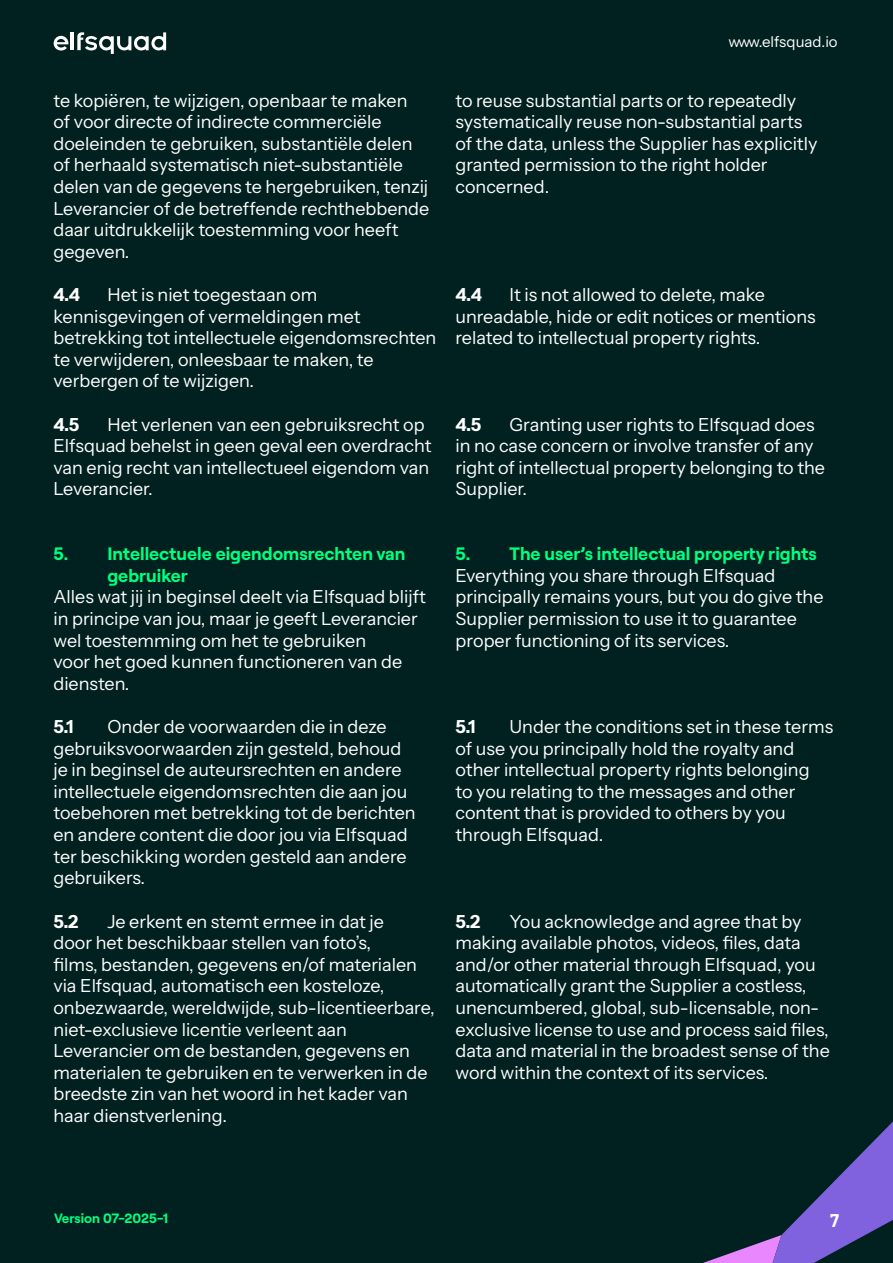
<style>
.page{position:relative;width:893px;height:1263px;background:#00211f}
.page>*{position:absolute;margin:0;border:0;box-sizing:border-box;transform-origin:0 0}
.t1{font:18px/21.6px "Instrument Sans";color:#fff}
.t2{font:700 18px/21.6px "Roobert";color:#00ff81}
.t3{font:700 18px "Barlow";color:#fff}
.t4{font:15px "Instrument Sans";color:#fff}
.t5{font:700 13.5px "Roobert";color:#00ff82}
</style>
<div class="page">
<svg style="left:703px;top:1121px;width:190px;height:142px"></svg>
<svg style="left:54px;top:36px;width:15px;height:15px"></svg>
<svg style="left:77px;top:32px;width:89px;height:22px"></svg>
<hr style="left:71px;top:32px;width:3px;height:18px;background:#fff">
<p class="t1" style="left:53px;top:90px;width:377px">te kopiëren, te wijzigen, openbaar te maken<br>of voor directe of indirecte commerciële doeleinden te gebruiken, substantiële delen of herhaald systematisch niet-substantiële delen van de gegevens te hergebruiken, tenzij Leverancier of de betreffende rechthebbende daar uitdrukkelijk toestemming voor heeft gegeven.</p>
<p class="t1" style="left:53px;top:284px;width:28px">4.4</p>
<p class="t1" style="left:53px;top:284px;width:384px;text-indent:54px">Het is niet toegestaan om kennisgevingen of vermeldingen met betrekking tot intellectuele eigendomsrechten te verwijderen, onleesbaar te maken, te verbergen of te wijzigen.</p>
<p class="t1" style="left:53px;top:414px;width:27px">4.5</p>
<p class="t1" style="left:53px;top:414px;width:380px;text-indent:54px">Het verlenen van een gebruiksrecht op Elfsquad behelst in geen geval een overdracht van enig recht van intellectueel eigendom van Leverancier.</p>
<p class="t2" style="left:107px;top:542px;width:299px;text-indent:-54px">5. Intellectuele eigendomsrechten van gebruiker</p>
<p class="t1" style="left:53px;top:586px;width:374px">Alles wat jij in beginsel deelt via Elfsquad blijft in principe van jou, maar je geeft Leverancier wel toestemming om het te gebruiken<br>voor het goed kunnen functioneren van de diensten.</p>
<p class="t1" style="left:53px;top:716px;width:22px">5.1</p>
<p class="t1" style="left:53px;top:716px;width:364px;text-indent:54px">Onder de voorwaarden die in deze gebruiksvoorwaarden zijn gesteld, behoud je in beginsel de auteursrechten en andere intellectuele eigendomsrechten die aan jou toebehoren met betrekking tot de berichten en andere content die door jou via Elfsquad ter beschikking worden gesteld aan andere gebruikers.</p>
<p class="t1" style="left:53px;top:910px;width:26px">5.2</p>
<p class="t1" style="left:53px;top:910px;width:383px;text-indent:54px">Je erkent en stemt ermee in dat je<br>door het beschikbaar stellen van foto’s,<br>films, bestanden, gegevens en/of materialen via Elfsquad, automatisch een kosteloze, onbezwaarde, wereldwijde, sub-licentieerbare, niet-exclusieve licentie verleent aan Leverancier om de bestanden, gegevens en materialen te gebruiken en te verwerken in de breedste zin van het woord in het kader van haar dienstverlening.</p>
<p class="t4" style="left:729px;top:32px;width:111px">www.elfsquad.io</p>
<p class="t1" style="left:455px;top:90px;width:363px">to reuse substantial parts or to repeatedly systematically reuse non-substantial parts of the data, unless the Supplier has explicitly granted permission to the right holder concerned.</p>
<p class="t1" style="left:455px;top:284px;width:362px;text-indent:54px">It is not allowed to delete, make unreadable, hide or edit notices or mentions related to intellectual property rights.</p>
<p class="t1" style="left:455px;top:284px;width:28px">4.4</p>
<p class="t1" style="left:455px;top:414px;width:371px;text-indent:54px">Granting user rights to Elfsquad does in no case concern or involve transfer of any right of intellectual property belonging to the Supplier.</p>
<p class="t1" style="left:455px;top:414px;width:27px">4.5</p>
<p class="t2" style="left:455px;top:542px;width:363px">5. The user’s intellectual property rights</p>
<p class="t1" style="left:455px;top:565px;width:370px">Everything you share through Elfsquad principally remains yours, but you do give the Supplier permission to use it to guarantee proper functioning of its services.</p>
<p class="t1" style="left:455px;top:716px;width:379px;text-indent:54px">Under the conditions set in these terms of use you principally hold the royalty and other intellectual property rights belonging<br>to you relating to the messages and other content that is provided to others by you through Elfsquad.</p>
<p class="t1" style="left:455px;top:716px;width:22px">5.1</p>
<p class="t1" style="left:455px;top:910px;width:376px;text-indent:54px">You acknowledge and agree that by making available photos, videos, files, data and/or other material through Elfsquad, you automatically grant the Supplier a costless, unencumbered, global, sub-licensable, non&shy;exclusive license to use and process said files, data and material in the broadest sense of the word within the context of its services.</p>
<p class="t1" style="left:455px;top:910px;width:26px">5.2</p>
<p class="t5" style="left:54px;top:1208px;width:116px">Version 07-2025-1</p>
<p class="t3" style="left:830px;top:1207px;width:10px">7</p>
</div>
